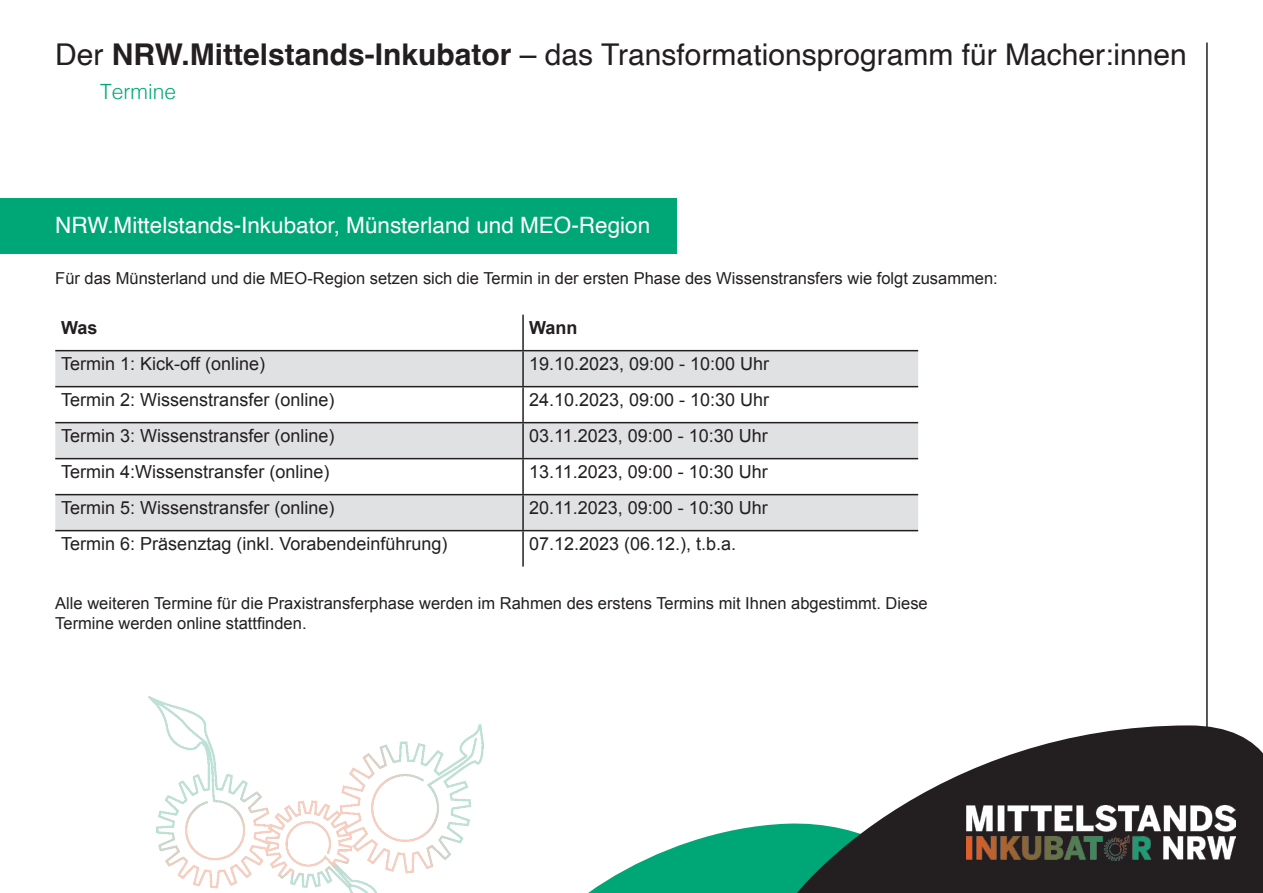
<style>
.page{position:relative;width:1263px;height:893px;background:#fff}
.page>*{position:absolute;margin:0;border:0;box-sizing:border-box;transform-origin:0 0}
.t1{font:30px "Helvetica";color:#231f20}
.t2{font:22.5px "Helvetica";color:#fff}
.t3{font:300 21px "Helvetica";color:#00a776}
.t4{font:18px "Arial";color:#231f20}
.t5{font:700 18px "Arial";color:#231f20}
.t6{font:16.5px/19.8px "Arial";color:#231f20}
.s1{font-weight:700}
</style>
<div class="page">
<svg style="left:588px;top:825px;width:175px;height:68px"></svg>
<svg style="left:763px;top:725px;width:500px;height:168px;fill:#231f20"></svg>
<img style="left:966px;top:806px;width:269px;height:54px">
<div style="left:0;top:199px;width:676px;height:55px;background:#00a776"></div>
<svg style="left:55px;top:351px;width:863px;height:179px;fill:#e0e1e3"></svg>
<hr style="left:522px;top:315px;width:2px;height:35px;background:#231f20">
<hr style="left:55px;top:350px;width:468px;height:1px;background:#231f20">
<hr style="left:523px;top:350px;width:395px;height:1px;background:#231f20">
<hr style="left:522px;top:351px;width:2px;height:35px;background:#231f20">
<hr style="left:55px;top:386px;width:468px;height:1px;background:#231f20">
<hr style="left:523px;top:386px;width:395px;height:1px;background:#231f20">
<hr style="left:522px;top:387px;width:2px;height:35px;background:#231f20">
<hr style="left:55px;top:422px;width:468px;height:1px;background:#231f20">
<hr style="left:523px;top:422px;width:395px;height:1px;background:#231f20">
<hr style="left:522px;top:423px;width:2px;height:35px;background:#231f20">
<hr style="left:55px;top:458px;width:468px;height:1px;background:#231f20">
<hr style="left:523px;top:458px;width:395px;height:1px;background:#231f20">
<hr style="left:522px;top:459px;width:2px;height:35px;background:#231f20">
<hr style="left:55px;top:494px;width:468px;height:1px;background:#231f20">
<hr style="left:523px;top:494px;width:395px;height:1px;background:#231f20">
<hr style="left:522px;top:495px;width:2px;height:35px;background:#231f20">
<hr style="left:55px;top:530px;width:468px;height:1px;background:#231f20">
<hr style="left:523px;top:530px;width:395px;height:1px;background:#231f20">
<hr style="left:522px;top:531px;width:2px;height:36px;background:#231f20">
<hr style="left:1206px;top:43px;width:2px;height:699px;background:#231f20">
<img style="left:149px;top:697px;width:335px;height:196px">
<h1 class="t1" style="left:55px;top:31px;width:1133px">Der <span class="s1">NRW.Mittelstands-Inkubator</span> – das Transformationsprogramm für Macher:innen</h1>
<p class="t3" style="left:100px;top:74px;width:77px">Termine</p>
<p class="t2" style="left:55px;top:208px;width:596px">NRW.Mittelstands-Inkubator, Münsterland und MEO-Region</p>
<p class="t6" style="left:55px;top:268px;width:944px">Für das Münsterland und die MEO-Region setzen sich die Termin in der ersten Phase des Wissenstransfers wie folgt zusammen:</p>
<p class="t5" style="left:61px;top:316px;width:38px">Was</p>
<p class="t5" style="left:529px;top:316px;width:50px">Wann</p>
<p class="t4" style="left:61px;top:352px;width:205px">Termin 1: Kick-off (online)</p>
<p class="t4" style="left:529px;top:352px;width:242px">19.10.2023, 09:00 - 10:00 Uhr</p>
<p class="t4" style="left:61px;top:388px;width:275px">Termin 2: Wissenstransfer (online)</p>
<p class="t4" style="left:529px;top:388px;width:242px">24.10.2023, 09:00 - 10:30 Uhr</p>
<p class="t4" style="left:61px;top:424px;width:275px">Termin 3: Wissenstransfer (online)</p>
<p class="t4" style="left:529px;top:424px;width:240px">03.11.2023, 09:00 - 10:30 Uhr</p>
<p class="t4" style="left:61px;top:460px;width:270px">Termin 4:Wissenstransfer (online)</p>
<p class="t4" style="left:529px;top:460px;width:240px">13.11.2023, 09:00 - 10:30 Uhr</p>
<p class="t4" style="left:61px;top:496px;width:275px">Termin 5: Wissenstransfer (online)</p>
<p class="t4" style="left:529px;top:496px;width:240px">20.11.2023, 09:00 - 10:30 Uhr</p>
<p class="t4" style="left:61px;top:532px;width:388px">Termin 6: Präsenztag (inkl. Vorabendeinführung)</p>
<p class="t4" style="left:529px;top:532px;width:209px">07.12.2023 (06.12.), t.b.a.</p>
<p class="t6" style="left:55px;top:594px;width:874px">Alle weiteren Termine für die Praxistransferphase werden im Rahmen des erstens Termins mit Ihnen abgestimmt. Diese<br>Termine werden online stattfinden.</p>
</div>
